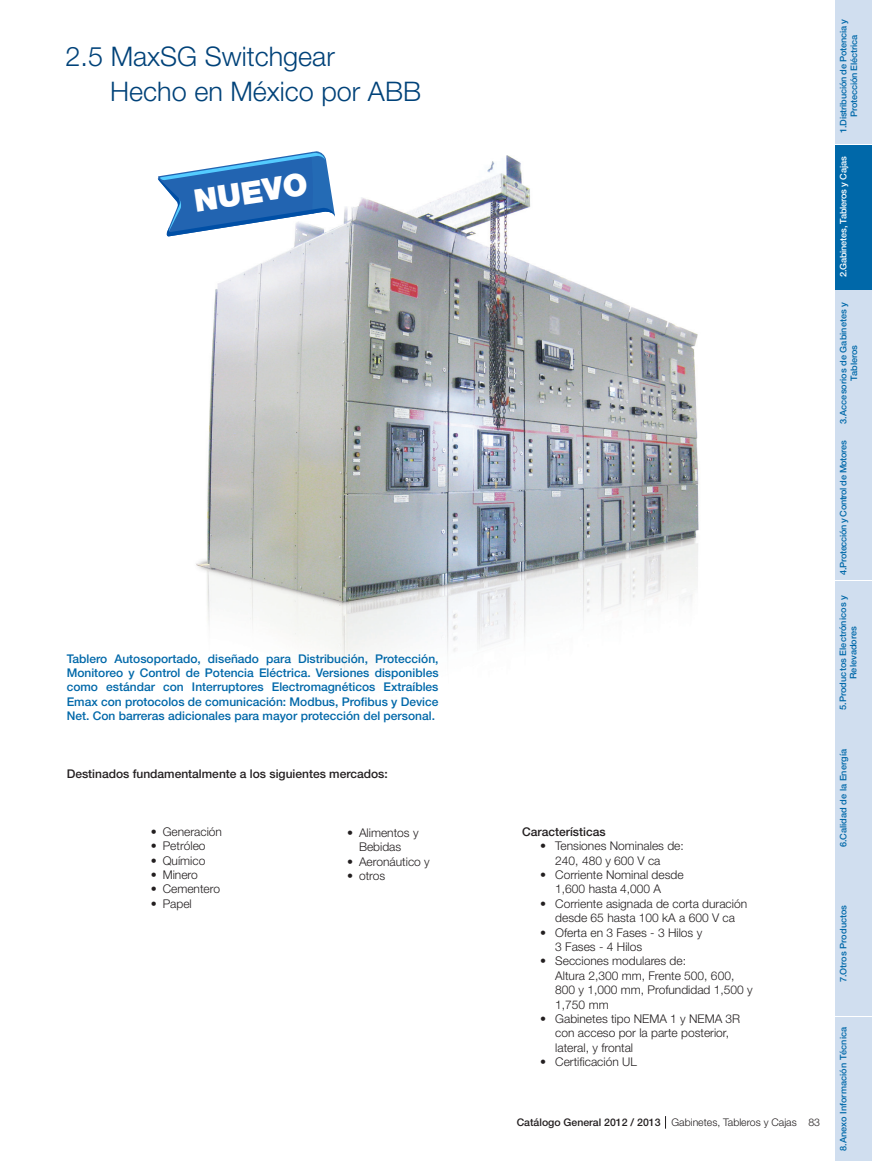
<style>
.page{position:relative;width:872px;height:1161px;background:#fff}
.page>*{position:absolute;margin:0;border:0;box-sizing:border-box;transform-origin:0 0}
.t1{font:900 31.2px "Helvetica Neue";color:#fff}
.t2{font:300 27px "Helvetica Neue";color:#004279}
.t3{font:300 12px/14.4px "Helvetica Neue";color:#231f20}
.t4{font:500 12px/14.4px "Helvetica Neue";color:#0068a9;text-align:justify}
.t5{font:500 12px "Helvetica Neue";color:#231f20}
.t6{font:300 10.5px "Helvetica Neue";color:#231f20}
.t7{font:500 9px/10.5px "Helvetica Neue";color:#0068a9;text-align:center}
.t8{font:500 9px/10.8px "Helvetica Neue";letter-spacing:-.025em;color:#0068a9;text-align:center}
.t9{font:500 9px "Helvetica Neue";letter-spacing:-.04em;color:#0068a9}
.t10{font:500 9px "Helvetica Neue";letter-spacing:-.02em;color:#fff}
.s1{font-weight:500}
</style>
<div class="page">
<svg style="left:665px;top:1116px;width:1px;height:12px"></svg>
<img style="left:196px;top:155px;width:503px;height:524px">
<svg style="left:158px;top:151px;width:177px;height:86px"></svg>
<div style="left:835px;top:0;width:37px;height:144px;background:#d0deef"></div>
<div style="left:835px;top:145px;width:37px;height:144px;background:#0068a9"></div>
<div style="left:835px;top:290px;width:37px;height:144px;background:#d0deef"></div>
<div style="left:835px;top:436px;width:37px;height:144px;background:#d0deef"></div>
<div style="left:835px;top:581px;width:37px;height:144px;background:#d0deef"></div>
<div style="left:835px;top:726px;width:37px;height:144px;background:#d0deef"></div>
<div style="left:835px;top:871px;width:37px;height:144px;background:#d0deef"></div>
<div style="left:835px;top:1017px;width:37px;height:144px;background:#d0deef"></div>
<p class="t2" style="left:66px;top:40px;width:271px">2.5 MaxSG Switchgear</p>
<p class="t2" style="left:110px;top:75px;width:312px">Hecho en México por ABB</p>
<p class="t1" style="left:191px;top:183px;width:116px;rotate:-9deg">NUEVO</p>
<p class="t4" style="left:67px;top:651px;width:373px">Tablero Autosoportado, diseñado para Distribución, Protección, Monitoreo y Control de Potencia Eléctrica. Versiones disponibles como estándar con Interruptores Electromagnéticos Extraíbles Emax con protocolos de comunicación: Modbus, Profibus y Device Net. Con barreras adicionales para mayor protección del personal.</p>
<p class="t5" style="left:67px;top:766px;width:323px">Destinados fundamentalmente a los siguientes mercados:</p>
<p class="t3" style="left:151px;top:824px;width:73px">• Generación</p>
<p class="t3" style="left:151px;top:838px;width:56px">• Petróleo</p>
<p class="t3" style="left:151px;top:853px;width:56px">• Químico</p>
<p class="t3" style="left:151px;top:867px;width:49px">• Minero</p>
<p class="t3" style="left:151px;top:882px;width:71px">• Cementero</p>
<p class="t3" style="left:151px;top:896px;width:43px">• Papel</p>
<p class="t3" style="left:347px;top:825px;width:73px;text-align:center">• Alimentos y<br>Bebidas</p>
<p class="t3" style="left:347px;top:854px;width:84px">• Aeronáutico y</p>
<p class="t3" style="left:347px;top:868px;width:40px">• otros</p>
<p class="t5" style="left:522px;top:824px;width:85px">Características</p>
<p class="t3" style="left:555px;top:838px;width:130px;text-indent:-15px">• Tensiones Nominales de:<br>240, 480 y 600 V ca</p>
<p class="t3" style="left:555px;top:867px;width:130px;text-indent:-15px">• Corriente Nominal desde<br>1,600 hasta 4,000 A</p>
<p class="t3" style="left:540px;top:896px;width:208px;text-align:center">• Corriente asignada de corta duración desde 65 hasta 100 kA a 600 V ca</p>
<p class="t3" style="left:555px;top:925px;width:148px;text-indent:-15px">• Oferta en 3 Fases - 3 Hilos y<br>3 Fases - 4 Hilos</p>
<p class="t3" style="left:555px;top:953px;width:199px;text-indent:-15px">• Secciones modulares de:<br>Altura 2,300 mm, Frente 500, 600,<br>800 y 1,000 mm, Profundidad 1,500 y<br>1,750 mm</p>
<p class="t3" style="left:555px;top:1011px;width:186px;text-indent:-15px">• Gabinetes tipo NEMA 1 y NEMA 3R con acceso por la parte posterior, lateral, y frontal</p>
<p class="t3" style="left:540px;top:1054px;width:98px">• Certificación UL</p>
<p class="t6" style="left:517px;top:1116px;width:305px"><span class="s1">Catálogo General 2012 / 2013</span> Gabinetes, Tableros y Cajas 83</p>
<p class="t8" style="left:838px;top:133px;width:115px;rotate:-90deg">1.Distribución de Potencia y<br>Protección Eléctrica</p>
<p class="t10" style="left:838px;top:277px;width:122px;rotate:-90deg">2.Gabinetes, Tableros y Cajas</p>
<p class="t7" style="left:838px;top:424px;width:123px;rotate:-90deg">3.Accesorios de Gabinetes y<br>Tableros</p>
<p class="t9" style="left:838px;top:575px;width:136px;rotate:-90deg">4.Protección y Control de Motores</p>
<p class="t7" style="left:837px;top:710px;width:116px;rotate:-90deg">5.Productos Electrónicos y<br>Relevadores</p>
<p class="t7" style="left:838px;top:847px;width:100px;rotate:-90deg">6.Calidad de la Energía</p>
<p class="t7" style="left:838px;top:982px;width:79px;rotate:-90deg">7.Otros Productos</p>
<p class="t7" style="left:838px;top:1151px;width:125px;rotate:-90deg">8.Anexo Información Técnica</p>
</div>
